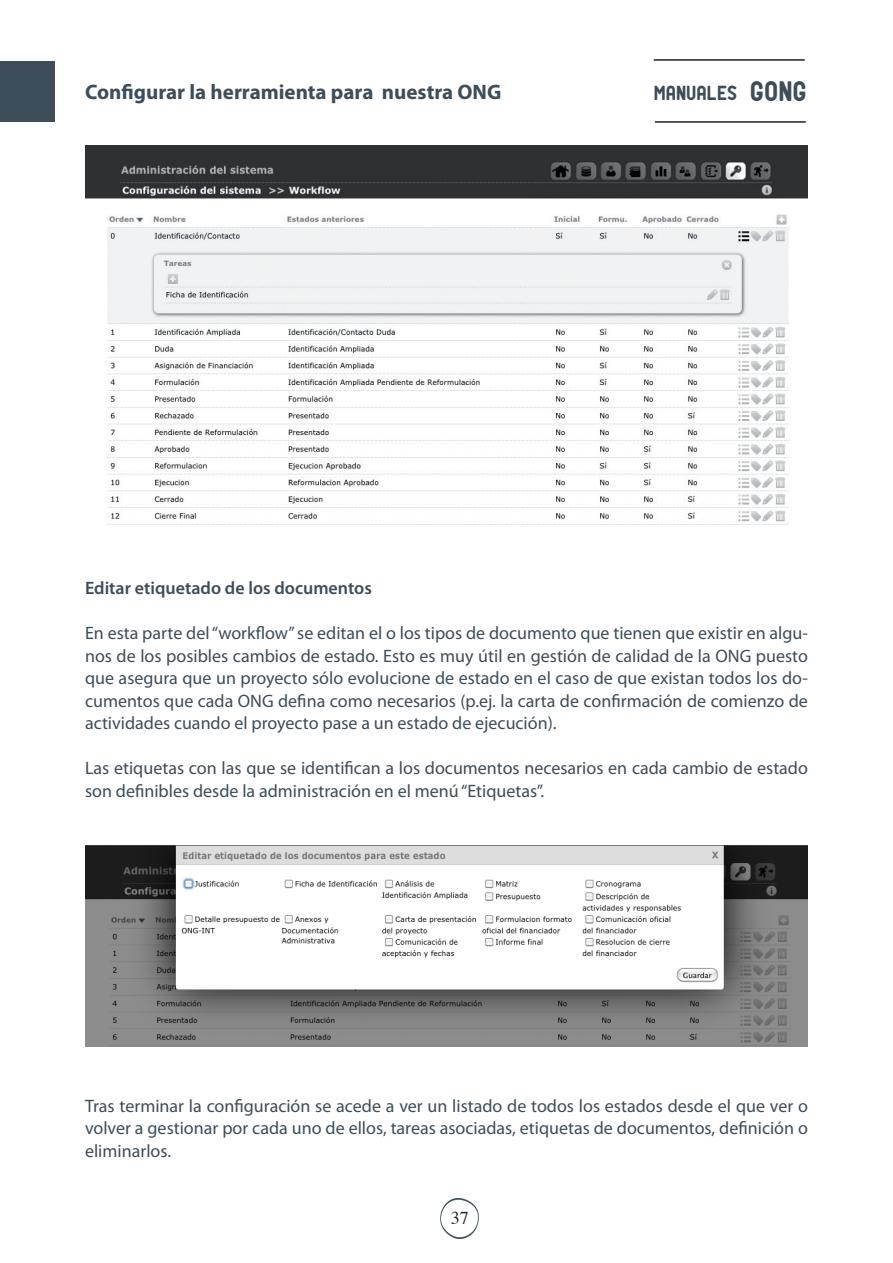
<style>
.page{position:relative;width:893px;height:1263px;background:#fff}
.page>*{position:absolute;margin:0;border:0;box-sizing:border-box;transform-origin:0 0}
.títulos{font:700 21px "Myriad Pro";color:#3d4d59}
.t1{font:19.5px "PTF NORDIC Round";color:#3d4d59}
.cuerpo_de_texto{font:18px/22.5px "Myriad Pro";color:#3d4d59;text-align:justify}
.cuerpo_de_texto-2{font:600 18px "Myriad Pro";color:#3d4d59}
.t2{font:18px "Times";color:#231f20}
.s1{font-size:27px}
</style>
<div class="page">
<hr style="left:654px;top:59px;width:151px;height:2px;background:#231f20">
<hr style="left:655px;top:121px;width:151px;height:2px;background:#231f20">
<div style="left:0;top:62px;width:54px;height:60px;background:#3d4d59"></div>
<img style="left:441px;top:1199px;width:38px;height:40px">
<img style="left:85px;top:145px;width:723px;height:380px">
<img style="left:85px;top:845px;width:723px;height:202px">
<p class="títulos" style="left:85px;top:78px;width:418px">Configurar la herramienta para nuestra ONG</p>
<p class="t1" style="left:654px;top:84px;width:154px">MANUALES <span class="s1">GONG</span></p>
<p class="cuerpo_de_texto-2" style="left:85px;top:577px;width:288px">Editar etiquetado de los documentos</p>
<p class="cuerpo_de_texto" style="left:85px;top:621px;width:724px">En esta parte del “workflow” se editan el o los tipos de documento que tienen que existir en algu&shy;nos de los posibles cambios de estado. Esto es muy útil en gestión de calidad de la ONG puesto que asegura que un proyecto sólo evolucione de estado en el caso de que existan todos los do&shy;cumentos que cada ONG defina como necesarios (p.ej. la carta de confirmación de comienzo de actividades cuando el proyecto pase a un estado de ejecución).</p>
<p class="cuerpo_de_texto" style="left:85px;top:756px;width:724px">Las etiquetas con las que se identifican a los documentos necesarios en cada cambio de estado son definibles desde la administración en el menú “Etiquetas”.</p>
<p class="cuerpo_de_texto" style="left:85px;top:1094px;width:724px">Tras terminar la configuración se acede a ver un listado de todos los estados desde el que ver o volver a gestionar por cada uno de ellos, tareas asociadas, etiquetas de documentos, definición o eliminarlos.</p>
<p class="t2" style="left:451px;top:1201px;width:19px">37</p>
</div>
